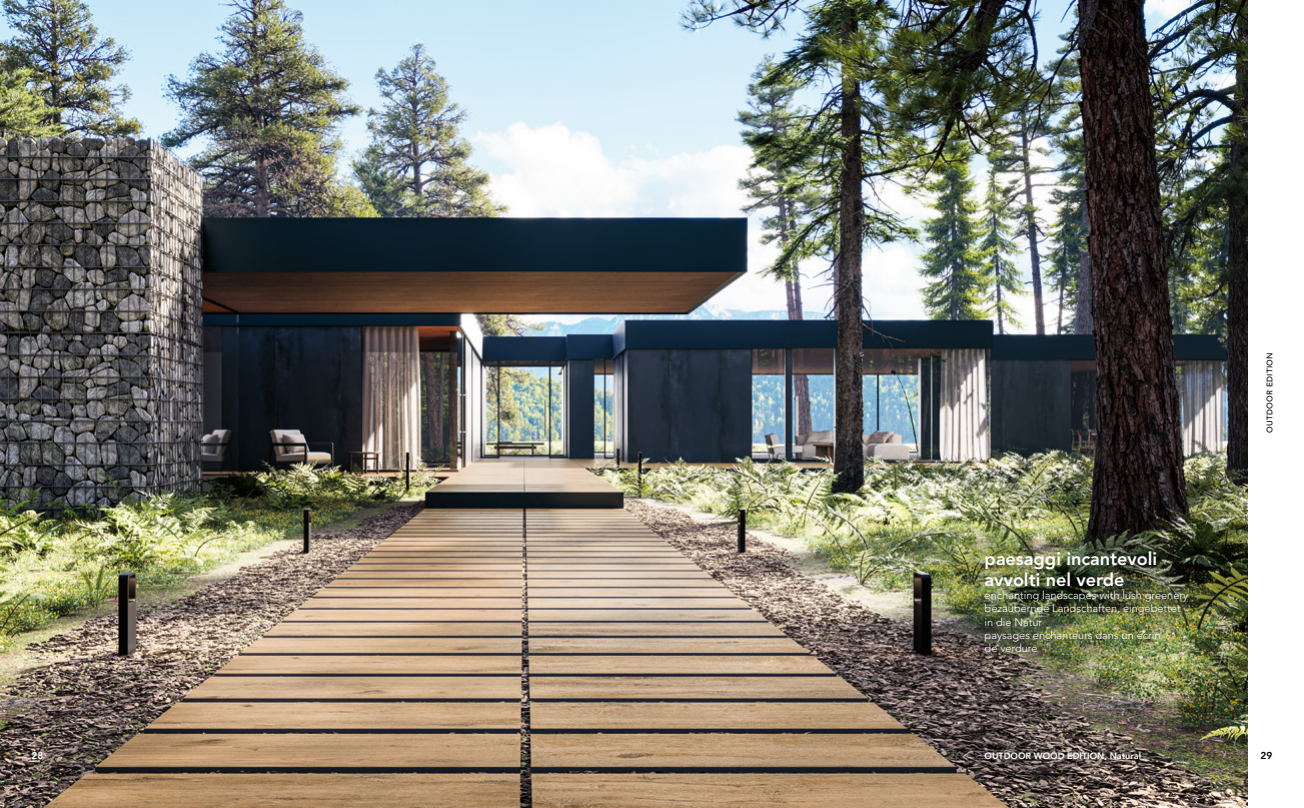
<style>
.page{position:relative;width:1304px;height:808px;background:#fff}
.page>*{position:absolute;margin:0;border:0;box-sizing:border-box;transform-origin:0 0}
.t1{font:800 18px/21px "Avenir LT Std";color:#fff}
.t2{font:300 11px/13.2px "Avenir LT Std";color:#fff}
.t3{font:800 10px "Avenir LT Std";color:#fff}
.t4{font:800 10px "Avenir LT Std";color:#000}
.t5{font:800 9px "Avenir LT Std";color:#fff}
.t6{font:500 8px "Avenir LT Std";letter-spacing:.035em;color:#000}
</style>
<div class="page">
<img style="left:0;top:0;width:1247px;height:808px">
<h1 class="t1" style="left:985px;top:548px;width:174px">paesaggi incantevoli avvolti nel verde</h1>
<p class="t2" style="left:985px;top:589px;width:205px">enchanting landscapes with lush greenery bezaubernde Landschaften, eingebettet in die Natur<br>paysages enchanteurs dans un écrin<br>de verdure</p>
<p class="t6" style="left:1265px;top:433px;width:81px;rotate:-90deg">OUTDOOR EDITION</p>
<p class="t3" style="left:31px;top:749px;width:14px">28</p>
<p class="t4" style="left:1260px;top:749px;width:14px">29</p>
<p class="t5" style="left:985px;top:750px;width:158px">OUTDOOR WOOD EDITION, Natural</p>
</div>
